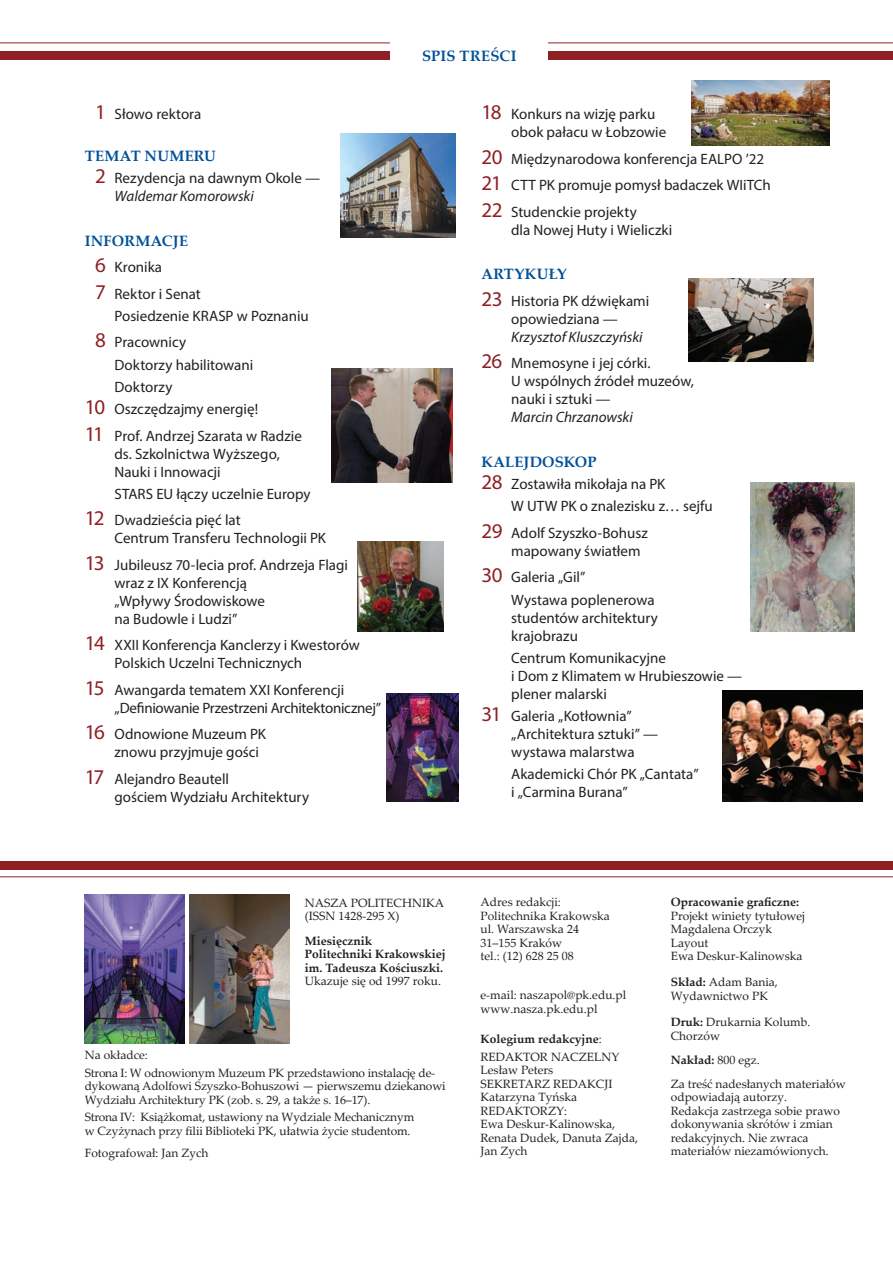
<style>
.page{position:relative;width:893px;height:1263px;background:#fff}
.page>*{position:absolute;margin:0;border:0;box-sizing:border-box;transform-origin:0 0}
.spis_treści{font:15px/18px "Myriad Pro";color:#231f20}
.spis_treści_cd{font:15px/18px "Myriad Pro";color:#231f20}
.spis_treści_cd-2{font:700 15px "Palatino Linotype";letter-spacing:.01em;color:#01519a}
.spis_treści-2{font:700 15px "Palatino Linotype";letter-spacing:.02em;color:#01519a}
.tekst_zasadniczy1_be{font:700 15px "Palatino Linotype";letter-spacing:.015em;color:#01519a}
.stopka{font:12px/13.5px "Palatino Linotype";color:#231f20}
.stopka-2{font:700 12px/13.5px "Palatino Linotype";color:#231f20}
.s1{font-size:21px;color:#8f2024}
.s2{font-style:italic}
.s3{font-weight:400}
.s4{font-weight:700}
</style>
<div class="page">
<hr style="left:0;top:43px;width:893px;height:1px;background:#8f2024">
<div style="left:0;top:51px;width:893px;height:9px;background:#8f2024"></div>
<div style="left:391px;top:39px;width:157px;height:21px;background:#fff"></div>
<div style="left:0;top:861px;width:893px;height:9px;background:#8f2024"></div>
<hr style="left:0;top:876px;width:893px;height:1px;background:#8f2024">
<img style="left:85px;top:894px;width:99px;height:150px">
<img style="left:190px;top:894px;width:99px;height:150px">
<img style="left:341px;top:133px;width:114px;height:105px">
<img style="left:332px;top:369px;width:120px;height:114px">
<img style="left:358px;top:541px;width:86px;height:90px">
<img style="left:692px;top:80px;width:137px;height:66px">
<img style="left:751px;top:483px;width:103px;height:148px">
<img style="left:688px;top:278px;width:126px;height:84px">
<img style="left:723px;top:691px;width:140px;height:111px">
<img style="left:387px;top:694px;width:72px;height:108px">
<p class="spis_treści" style="left:95px;top:105px;width:108px"><span class="s1">1</span> Słowo rektora</p>
<p class="spis_treści-2" style="left:85px;top:145px;width:133px">TEMAT NUMERU</p>
<p class="spis_treści_cd" style="left:115px;top:169px;width:207px;text-indent:-19px"><span class="s1">2</span> Rezydencja na dawnym Okole —<br><span class="s2">Waldemar Komorowski</span></p>
<p class="spis_treści_cd-2" style="left:85px;top:230px;width:105px">INFORMACJE</p>
<p class="spis_treści" style="left:95px;top:258px;width:68px"><span class="s1">6</span> Kronika</p>
<p class="spis_treści" style="left:95px;top:284px;width:107px"><span class="s1">7</span> Rektor i Senat</p>
<p class="spis_treści_cd" style="left:115px;top:307px;width:196px">Posiedzenie KRASP w Poznaniu</p>
<p class="spis_treści" style="left:95px;top:333px;width:92px"><span class="s1">8</span> Pracownicy</p>
<p class="spis_treści_cd" style="left:115px;top:355px;width:140px">Doktorzy habilitowani</p>
<p class="spis_treści_cd" style="left:115px;top:378px;width:60px">Doktorzy</p>
<p class="spis_treści_cd" style="left:85px;top:400px;width:175px"><span class="s1">10</span> Oszczędzajmy energię!</p>
<p class="spis_treści" style="left:115px;top:426px;width:189px;text-indent:-30px"><span class="s1">11</span> Prof. Andrzej Szarata w Radzie ds. Szkolnictwa Wyższego,<br>Nauki i Innowacji</p>
<p class="spis_treści_cd" style="left:115px;top:485px;width:198px">STARS EU łączy uczelnie Europy</p>
<p class="spis_treści" style="left:115px;top:511px;width:213px;text-indent:-30px"><span class="s1">12</span> Dwadzieścia pięć lat<br>Centrum Transferu Technologii PK</p>
<p class="spis_treści" style="left:115px;top:556px;width:235px;text-indent:-30px"><span class="s1">13</span> Jubileusz 70-lecia prof. Andrzeja Flagi wraz z IX Konferencją<br>„Wpływy Środowiskowe<br>na Budowle i Ludzi”</p>
<p class="spis_treści" style="left:115px;top:636px;width:247px;text-indent:-30px"><span class="s1">14</span> XXII Konferencja Kanclerzy i Kwestorów<br>Polskich Uczelni Technicznych</p>
<p class="spis_treści" style="left:115px;top:681px;width:268px;text-indent:-30px"><span class="s1">15</span> Awangarda tematem XXI Konferencji „Definiowanie Przestrzeni Architektonicznej”</p>
<p class="spis_treści" style="left:115px;top:725px;width:153px;text-indent:-30px"><span class="s1">16</span> Odnowione Muzeum PK znowu przyjmuje gości</p>
<p class="spis_treści" style="left:115px;top:770px;width:196px;text-indent:-30px"><span class="s1">17</span> Alejandro Beautell<br>gościem Wydziału Architektury</p>
<p class="tekst_zasadniczy1_be" style="left:422px;top:45px;width:96px">SPIS TREŚCI</p>
<p class="spis_treści" style="left:511px;top:105px;width:157px;text-indent:-30px"><span class="s1">18</span> Konkurs na wizję parku obok pałacu w Łobzowie</p>
<p class="spis_treści" style="left:481px;top:149px;width:284px"><span class="s1">20</span> Międzynarodowa konferencja EALPO ’22</p>
<p class="spis_treści" style="left:481px;top:176px;width:291px"><span class="s1">21</span> CTT PK promuje pomysł badaczek WIiTCh</p>
<p class="spis_treści" style="left:511px;top:202px;width:163px;text-indent:-30px"><span class="s1">22</span> Studenckie projekty<br>dla Nowej Huty i Wieliczki</p>
<p class="spis_treści_cd-2" style="left:481px;top:263px;width:87px">ARTYKUŁY</p>
<p class="spis_treści" style="left:511px;top:291px;width:140px;text-indent:-30px"><span class="s1">23</span> Historia PK dźwiękami opowiedziana —<br><span class="s2">Krzysztof Kluszczyński</span></p>
<p class="spis_treści" style="left:511px;top:354px;width:184px;text-indent:-30px"><span class="s1">26</span> Mnemosyne i jej córki.<br>U wspólnych źródeł muzeów, nauki i sztuki —<br><span class="s2">Marcin Chrzanowski</span></p>
<p class="spis_treści_cd-2" style="left:481px;top:451px;width:117px">KALEJDOSKOP</p>
<p class="spis_treści_cd" style="left:481px;top:475px;width:185px"><span class="s1">28</span> Zostawiła mikołaja na PK</p>
<p class="spis_treści_cd" style="left:511px;top:497px;width:203px">W UTW PK o znalezisku z… sejfu</p>
<p class="spis_treści" style="left:511px;top:523px;width:138px;text-indent:-30px"><span class="s1">29</span> Adolf Szyszko-Bohusz mapowany światłem</p>
<p class="spis_treści" style="left:481px;top:568px;width:106px"><span class="s1">30</span> Galeria „Gil”</p>
<p class="spis_treści_cd" style="left:511px;top:590px;width:148px">Wystawa poplenerowa studentów architektury krajobrazu</p>
<p class="spis_treści_cd" style="left:511px;top:648px;width:232px">Centrum Komunikacyjne<br>i Dom z Klimatem w Hrubieszowie — plener malarski</p>
<p class="spis_treści_cd" style="left:511px;top:707px;width:148px;text-indent:-30px"><span class="s1">31</span> Galeria „Kotłownia” „Architektura sztuki” — wystawa malarstwa</p>
<p class="spis_treści_cd" style="left:511px;top:765px;width:189px">Akademicki Chór PK „Cantata” i „Carmina Burana”</p>
<p class="stopka" style="left:305px;top:895px;width:141px">NASZA POLITECHNIKA (ISSN 1428-295 X)</p>
<p class="stopka-2" style="left:305px;top:933px;width:142px">Miesięcznik<br>Politechniki Krakowskiej im. Tadeusza Kościuszki.<br><span class="s3">Ukazuje się od 1997 roku.</span></p>
<p class="stopka" style="left:85px;top:1047px;width:65px">Na okładce:</p>
<p class="stopka" style="left:85px;top:1065px;width:362px">Strona I: W odnowionym Muzeum PK przedstawiono instalację de&shy;dykowaną Adolfowi Szyszko-Bohuszowi — pierwszemu dziekanowi<br>Wydziału Architektury PK (zob. s. 29, a także s. 16–17).</p>
<p class="stopka" style="left:85px;top:1110px;width:331px">Strona IV: Książkomat, ustawiony na Wydziale Mechanicznym w Czyżynach przy filii Biblioteki PK, ułatwia życie studentom.</p>
<p class="stopka" style="left:85px;top:1145px;width:125px">Fotografował: Jan Zych</p>
<p class="stopka" style="left:480px;top:895px;width:131px">Adres redakcji:<br>Politechnika Krakowska ul. Warszawska 24<br>31–155 Kraków<br>tel.: (12) 628 25 08</p>
<p class="stopka" style="left:480px;top:988px;width:147px">e-mail: naszapol@pk.edu.pl www.nasza.pk.edu.pl</p>
<p class="stopka-2" style="left:480px;top:1032px;width:123px">Kolegium redakcyjne<span class="s3">:</span></p>
<p class="stopka" style="left:480px;top:1049px;width:159px">REDAKTOR NACZELNY<br>Lesław Peters<br>SEKRETARZ REDAKCJI<br>Katarzyna Tyńska<br>REDAKTORZY:<br>Ewa Deskur-Kalinowska,<br>Renata Dudek, Danuta Zajda,<br>Jan Zych</p>
<p class="stopka-2" style="left:671px;top:895px;width:130px">Opracowanie graficzne:</p>
<p class="stopka" style="left:671px;top:908px;width:136px">Projekt winiety tytułowej<br>Magdalena Orczyk</p>
<p class="stopka" style="left:671px;top:935px;width:133px">Layout<br>Ewa Deskur-Kalinowska</p>
<p class="stopka" style="left:671px;top:975px;width:109px"><span class="s4">Skład:</span> Adam Bania,<br>Wydawnictwo PK</p>
<p class="stopka" style="left:671px;top:1015px;width:141px"><span class="s4">Druk:</span> Drukarnia Kolumb.<br>Chorzów</p>
<p class="stopka-2" style="left:671px;top:1052px;width:91px">Nakład: <span class="s3">800 egz.</span></p>
<p class="stopka" style="left:671px;top:1076px;width:176px">Za treść nadesłanych materiałów odpowiadają autorzy.<br>Redakcja zastrzega sobie prawo dokonywania skrótów i zmian redakcyjnych. Nie zwraca materiałów niezamówionych.</p>
</div>
